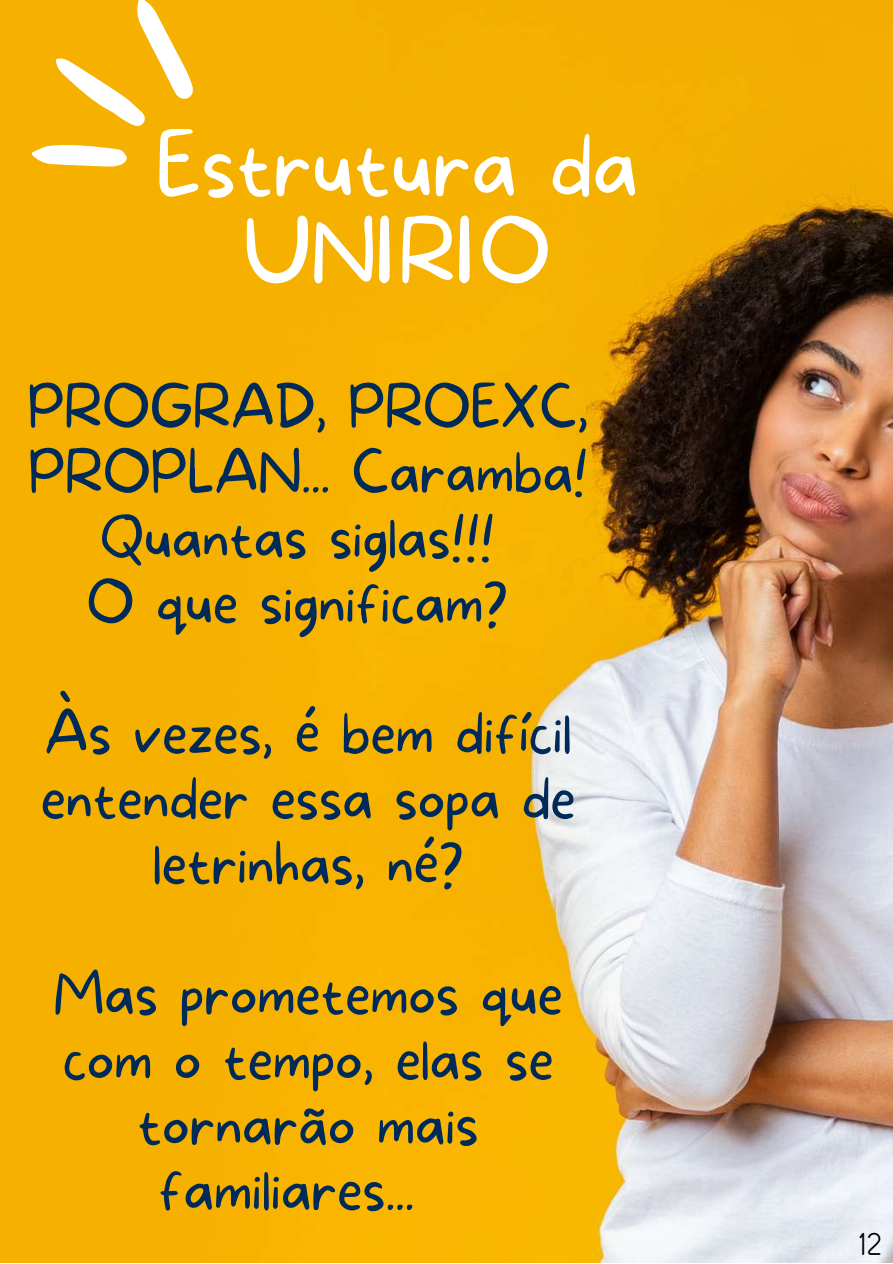
<style>
.page{position:relative;width:893px;height:1264px;background:#fff}
.page>*{position:absolute;margin:0;border:0;box-sizing:border-box;transform-origin:0 0}
.t1{font:100 85.5px/86.6px "More Sugar";letter-spacing:-.01em;color:#fff;text-align:center}
.t2{font:100 57px/65.2px "More Sugar";letter-spacing:-.01em;color:#002a57;text-align:center}
.t3{font:100 30px "VDS";color:#000}
</style>
<div class="page">
<img style="left:0;top:0;width:892px;height:1262px">
<svg style="left:0;top:0;width:208px;height:187px;background:#f7bb23"></svg>
<h1 class="t1" style="left:156px;top:126px;width:484px">Estrutura da<br>UNIRIO</h1>
<p class="t2" style="left:28px;top:377px;width:562px">PROGRAD, PROEXC,<br>PROPLAN... Caramba!<br>Quantas siglas!!!<br>O que significam?</p>
<p class="t2" style="left:40px;top:703px;width:537px">Às vezes, é bem difícil entender essa sopa de letrinhas, né?</p>
<p class="t2" style="left:53px;top:963px;width:511px">Mas prometemos que</p>
<p class="t2" style="left:62px;top:1029px;width:493px">com o tempo, elas se</p>
<p class="t2" style="left:137px;top:1094px;width:343px">tornarão mais</p>
<p class="t2" style="left:158px;top:1159px;width:258px">familiares...</p>
<p class="t3" style="left:859px;top:1226px;width:24px">12</p>
</div>
